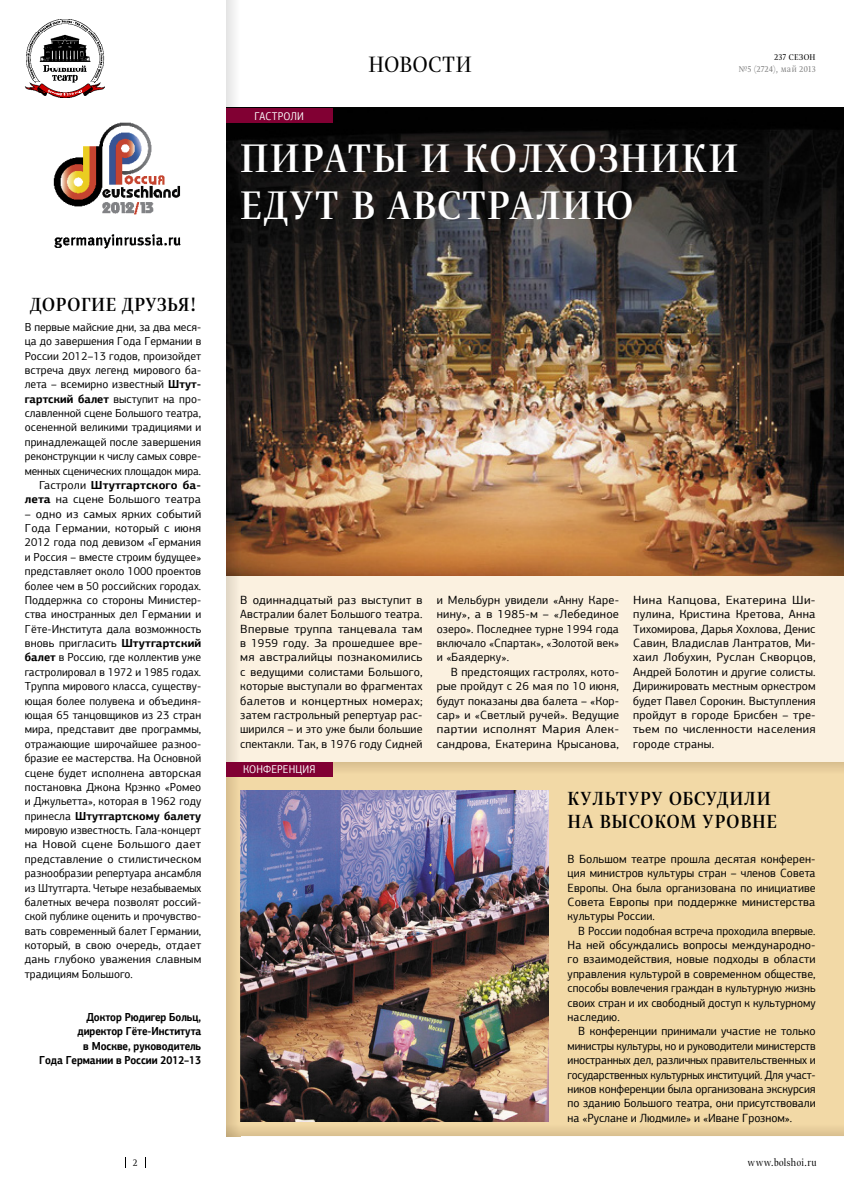
<style>
.page{position:relative;width:844px;height:1191px;background:#fff}
.page>*{position:absolute;margin:0;border:0;box-sizing:border-box;transform-origin:0 0}
.t1{font:47.12px/47.1px "Greta Dis Nar Pro Reg";letter-spacing:.04em;color:#fff}
.t2{font:26.25px "Greta Dis Nar Pro Lig";letter-spacing:.04em;color:#000}
.t3{font:22.5px/22.5px "Greta Dis Nar Pro Reg";letter-spacing:.03em;color:#000}
.t4{font:11.88px/14.4px "PF Agora Sans Pro";letter-spacing:.005em;color:#000;text-align:justify}
.t5{font:11.88px/14.4px "PF Agora Sans Pro";letter-spacing:.005em;color:#000;text-align:justify;scale:1.07 1}
.t6{font:11.88px/14.4px "PF Agora Sans Pro";letter-spacing:.005em;color:#000;text-align:justify;scale:.95 1}
.t7{font:11.62px/14.4px "PF Agora Sans Pro";letter-spacing:.005em;color:#000;text-align:justify}
.t8{font:11.62px/14.4px "PF Agora Sans Pro";letter-spacing:.005em;color:#000;text-align:right;scale:.96 1}
.t9{font:700 11.62px/14.4px "PF Agora Sans Pro";letter-spacing:-.005em;color:#000;text-align:right;scale:.87 1}
.t10{font:11.25px "PF Agora Sans Pro";letter-spacing:.015em;color:#fff;scale:.9 1}
.t11{font:11.25px "Greta Dis Nar Pro Lig";letter-spacing:.05em;color:#000}
.t12{font:10px "Greta Dis Nar Pro Lig";letter-spacing:.06em;color:#7c7c7c}
.t13{font:10px "Greta Dis Nar Pro Lig";letter-spacing:.06em;color:#000}
.s1{font-weight:700}
</style>
<div class="page">
<img style="left:25px;top:20px;width:79px;height:77px">
<div style="left:226px;top:108px;width:617px;height:654px;background:#fbf1e0"></div>
<div style="left:226px;top:762px;width:617px;height:374px;background:#f2d9a6"></div>
<img style="left:53px;top:122px;width:128px;height:127px">
<img style="left:240px;top:108px;width:603px;height:467px">
<img style="left:240px;top:791px;width:308px;height:330px">
<img style="left:226px;top:0;width:14px;height:109px">
<img style="left:226px;top:123px;width:14px;height:1001px">
<img style="left:332px;top:762px;width:511px;height:12px">
<div style="left:226px;top:109px;width:106px;height:14px;background:#810033"></div>
<div style="left:226px;top:762px;width:106px;height:14px;background:#810033"></div>
<p class="t10" style="left:254px;top:111px;width:56px">ГАСТРОЛИ</p>
<p class="t13" style="left:774px;top:53px;width:43px">237 СЕЗОН</p>
<h2 class="t2" style="left:368px;top:53px;width:105px">НОВОСТИ</h2>
<p class="t12" style="left:738px;top:64px;width:78px">№5 (2724), май 2013</p>
<h3 class="t3" style="left:30px;top:294px;width:168px">ДОРОГИЕ ДРУЗЬЯ!</h3>
<p class="t8" style="left:25px;top:321px;width:185px">В первые майские дни, за два меся&shy;ца до завершения Года Германии в<br>России 2012–13 годов, произойдет встреча двух легенд мирового ба&shy;лета – всемирно известный <span class="s1">Штут&shy;гартский балет</span> выступит на про&shy;славленной сцене Большого театра, осененной великими традициями и принадлежащей после завершения реконструкции к числу самых совре&shy;менных сценических площадок мира.<br>Гастроли <span class="s1">Штутгартского ба&shy;лета</span> на сцене Большого театра</p>
<p class="t7" style="left:25px;top:507px;width:178px">– одно из самых ярких событий Года Германии, который с июня 2012 года под девизом «Германия и Россия – вместе строим будущее» представляет около 1000 проектов более чем в 50 российских городах.<br>Поддержка со стороны Министер&shy;ства иностранных дел Германии и Гёте-Института дала возможность вновь пригласить <span class="s1">Штутгартский балет</span> в Россию, где коллектив уже гастролировал в 1972 и 1985 годах.<br>Труппа мирового класса, существу&shy;ющая более полувека и объединя&shy;ющая 65 танцовщиков из 23 стран мира, представит две программы, отражающие широчайшее разноо&shy;бразие ее мастерства. На Основной сцене будет исполнена авторская постановка Джона Крэнко «Ромео и Джульетта», которая в 1962 году принесла <span class="s1">Штутгартскому балету </span>мировую известность. Гала-концерт на Новой сцене Большого дает представление о стилистическом разнообразии репертуара ансамбля из Штутгарта. Четыре незабываемых балетных вечера позволят россий&shy;ской публике оценить и прочувство&shy;вать современный балет Германии, который, в свою очередь, отдает дань глубоко уважения славным традициям Большого.</p>
<p class="t9" style="left:39px;top:1011px;width:188px">Доктор Рюдигер Больц, директор Гёте-Института<br>в Москве, руководитель<br>Года Германии в России 2012–13</p>
<h1 class="t1" style="left:240px;top:136px;width:499px">ПИРАТЫ И КОЛХОЗНИКИ<br>ЕДУТ В АВСТРАЛИЮ</h1>
<p class="t4" style="left:240px;top:594px;width:184px">В одиннадцатый раз выступит в Австралии балет Большого театра.<br>Впервые труппа танцевала там в 1959 году. За прошедшее вре&shy;мя австралийцы познакомились с ведущими солистами Большого, которые выступали во фрагментах балетов и концертных номерах; затем гастрольный репертуар рас&shy;ширился – и это уже были большие спектакли. Так, в 1976 году Сидней</p>
<p class="t4" style="left:436px;top:594px;width:184px">и Мельбурн увидели «Анну Каре&shy;нину», а в 1985-м – «Лебединое озеро». Последнее турне 1994 года включало «Спартак», «Золотой век» и «Баядерку».</p>
<p class="t4" style="left:436px;top:665px;width:184px;text-indent:14px">В предстоящих гастролях, кото&shy;рые пройдут с 26 мая по 10 июня, будут показаны два балета – «Кор&shy;сар» и «Светлый ручей». Ведущие партии исполнят Мария Алек&shy;сандрова, Екатерина Крысанова,</p>
<p class="t10" style="left:243px;top:764px;width:82px">КОНФЕРЕНЦИЯ</p>
<p class="t5" style="left:633px;top:594px;width:172px">Нина Капцова, Екатерина Ши&shy;пулина, Кристина Кретова, Анна Тихомирова, Дарья Хохлова, Денис Савин, Владислав Лантратов, Ми&shy;хаил Лобухин, Руслан Скворцов, Андрей Болотин и другие солисты.<br>Дирижировать местным оркестром будет Павел Сорокин. Выступления пройдут в городе Брисбен – тре&shy;тьем по численности населения городе страны.</p>
<h3 class="t3" style="left:567px;top:788px;width:210px">КУЛЬТУРУ ОБСУДИЛИ<br>НА ВЫСОКОМ УРОВНЕ</h3>
<p class="t4" style="left:567px;top:852px;width:249px">В Большом театре прошла десятая конферен&shy;ция министров культуры стран – членов Совета Европы. Она была организована по инициативе Совета Европы при поддержке министерства культуры России.</p>
<p class="t6" style="left:567px;top:924px;width:262px;text-indent:11px">В России подобная встреча проходила впервые.<br>На ней обсуждались вопросы международно&shy;го взаимодействия, новые подходы в области управления культурой в современном обществе, способы вовлечения граждан в культурную жизнь своих стран и их свободный доступ к культурному наследию.</p>
<p class="t4" style="left:567px;top:1025px;width:249px;text-indent:11px">В конференции принимали участие не только министры культуры, но и руководители министерств иностранных дел, различных правительственных и государственных культурных институций. Для участ&shy;ников конференции была организована экскурсия по зданию Большого театра, они присутствовали на «Р слане и Людмиле» и «Иване Г озном».</p>
<p class="t4" style="left:593px;top:1111px;width:7px">у</p>
<p class="t4" style="left:748px;top:1111px;width:8px">р</p>
<p class="t11" style="left:133px;top:1157px;width:6px">2</p>
<p class="t11" style="left:747px;top:1157px;width:70px">www.bolshoi.ru</p>
</div>
